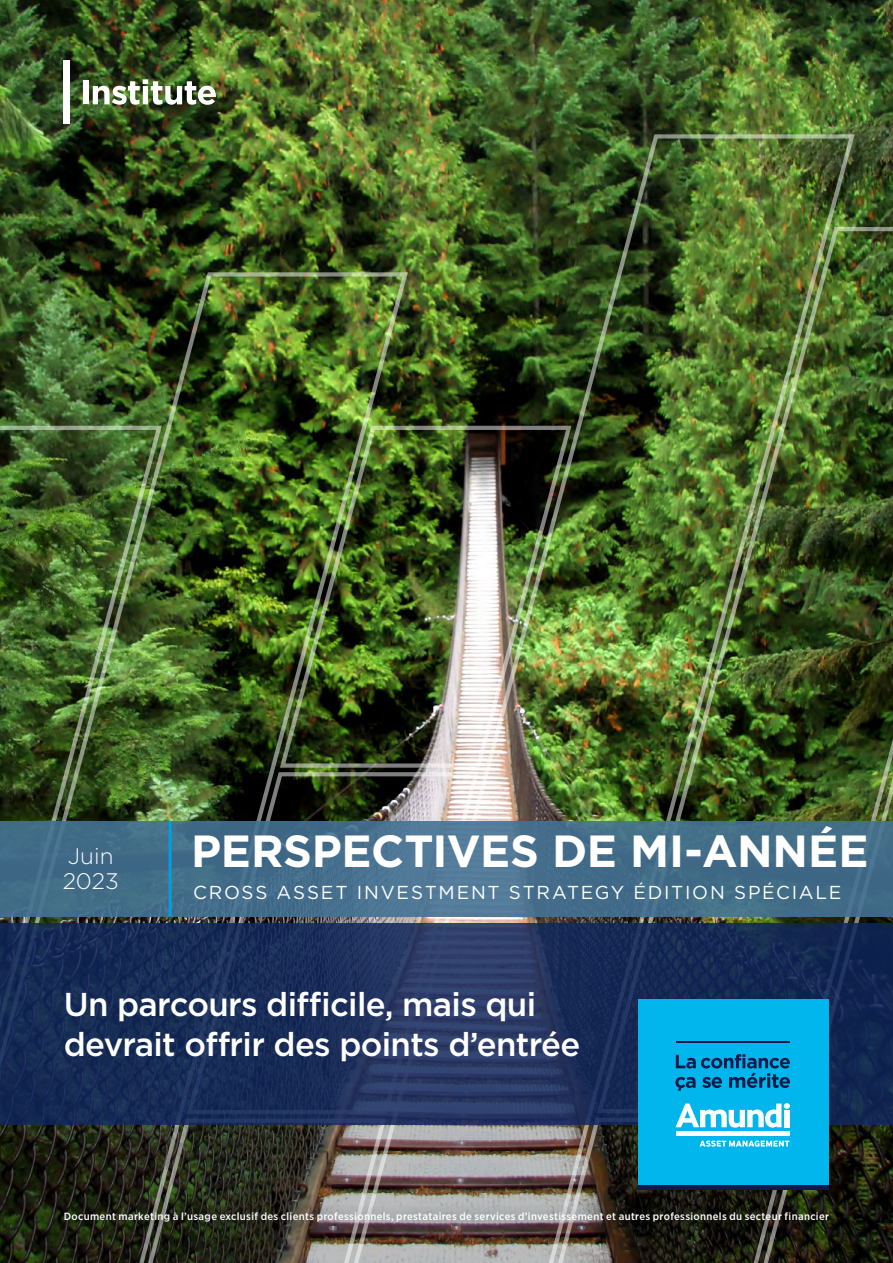
<style>
.page{position:relative;width:893px;height:1263px;background:#fff}
.page>*{position:absolute;margin:0;border:0;box-sizing:border-box;transform-origin:0 0}
.t1{font:700 45px "Gotham";letter-spacing:-.005em;color:#fff}
.t2{font:500 33px/39.6px "Gotham";letter-spacing:-.02em;color:#fff}
.t3{font:300 22.5px "Gotham";color:#fff}
.t4{font:18.75px "Gotham";letter-spacing:.095em;color:#fff}
.t5{font:500 10.5px "Gotham Narrow";letter-spacing:.03em;color:#fff;scale:1.05 1}
</style>
<div class="page">
<img style="left:0;top:0;width:893px;height:132px">
<div style="left:63px;top:60px;width:7px;height:64px;background:#fff"></div>
<div style="left:83px;top:80px;width:5px;height:24px;background:#fff"></div>
<img style="left:93px;top:79px;width:123px;height:26px">
<img style="left:0;top:132px;width:893px;height:1131px">
<svg style="left:0;top:923px;width:893px;height:202px;background:#1b2e5a"></svg>
<div style="left:51px;top:1199px;width:790px;height:35px;background:#000;opacity:.5"></div>
<div style="left:638px;top:999px;width:190px;height:191px;background:#00b6ed"></div>
<hr style="left:638px;top:1186px;width:190px;height:4px;background:#0c1c49">
<hr style="left:676px;top:1132px;width:113px;height:4px;background:#fff">
<svg style="left:675px;top:1103px;width:115px;height:25px"></svg>
<div style="left:784px;top:1110px;width:5px;height:17px;background:#fff"></div>
<svg style="left:699px;top:1140px;width:90px;height:7px"></svg>
<hr style="left:676px;top:1042px;width:114px;height:1px;background:#0c1c49">
<svg style="left:675px;top:1054px;width:115px;height:37px"></svg>
<svg style="left:0;top:821px;width:893px;height:95px;background:#456f8b"></svg>
<hr style="left:169px;top:821px;width:3px;height:95px;background:#009fe3">
<h3 class="t3" style="left:68px;top:841px;width:47px">Juin</h3>
<h3 class="t3" style="left:63px;top:867px;width:58px">2023</h3>
<h1 class="t1" style="left:191px;top:821px;width:679px">PERSPECTIVES DE MI-ANNÉE</h1>
<h3 class="t4" style="left:193px;top:880px;width:650px">CROSS ASSET INVESTMENT STRATEGY ÉDITION SPÉCIALE</h3>
<h2 class="t2" style="left:64px;top:984px;width:518px">Un parcours difficile, mais qui devrait offrir des points d’entrée</h2>
<p class="t5" style="left:64px;top:1210px;width:730px">Document marketing à l’usage exclusif des clients professionnels, prestataires de services d’investissement et autres professionnels du secteur financier</p>
</div>
